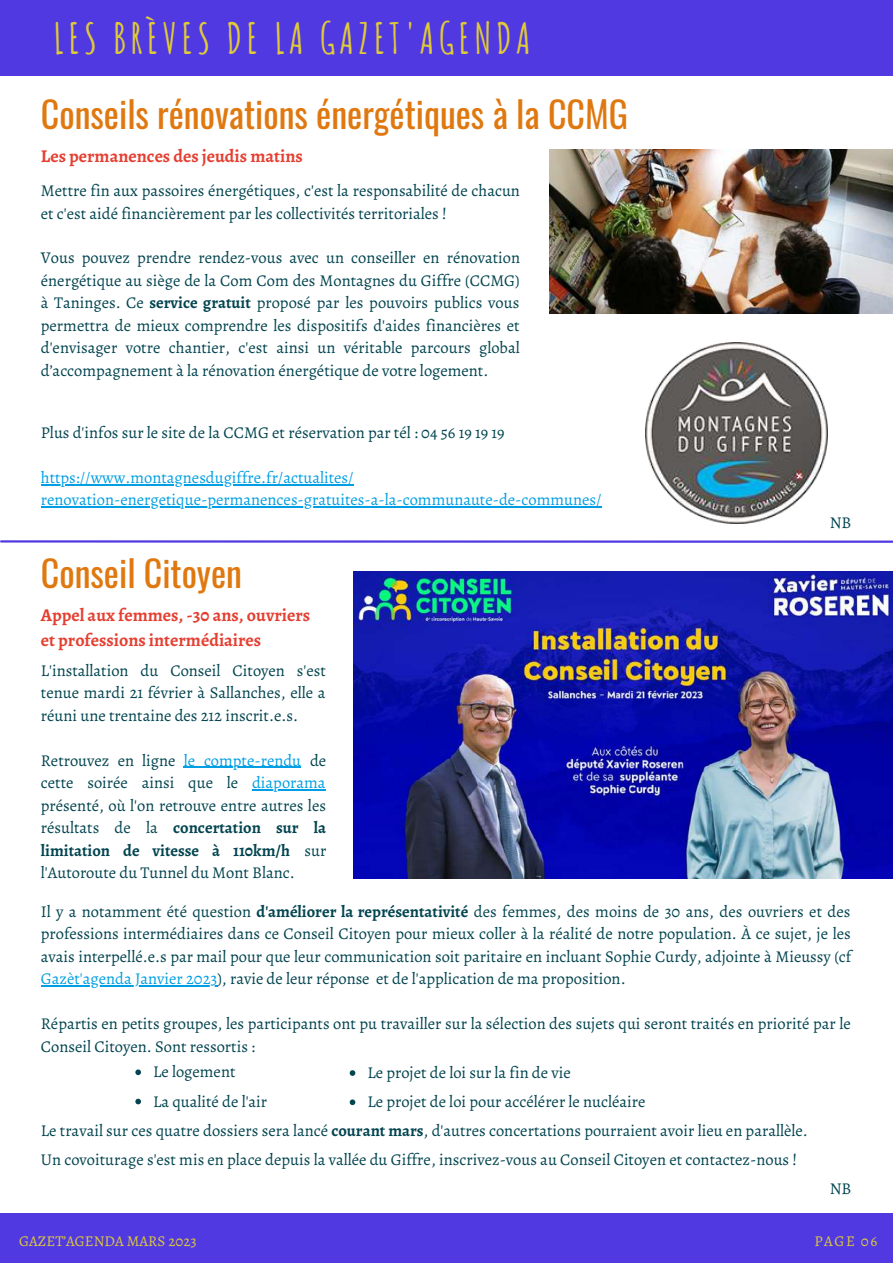
<style>
.page{position:relative;width:893px;height:1264px;background:#fff}
.page>*{position:absolute;margin:0;border:0;box-sizing:border-box;transform-origin:0 0}
.t1{font:700 42px "Amatic SC";letter-spacing:.1em;color:#e0ca38}
.t2{font:36px "Oswald";color:#e07810}
.t3{font:700 18px/24.8px "Alegreya";color:#e44032}
.t4{font:16.5px/22.5px "Alegreya";color:#02444f}
.t5{font:16.5px/22.5px "Alegreya";color:#009fe3}
.t6{font:15px "Alegreya";color:#e0ca38}
.s1{font-weight:700}
.s2{color:#009fe3}
</style>
<div class="page">
<div style="left:0;top:0;width:892px;height:75px;background:#5039e0"></div>
<div style="left:0;top:1213px;width:892px;height:49px;background:#5039e0"></div>
<hr style="left:1px;top:540px;width:891px;height:3px;background:#5039e0">
<img style="left:646px;top:343px;width:180px;height:181px">
<img style="left:549px;top:149px;width:343px;height:165px">
<img style="left:353px;top:571px;width:539px;height:307px">
<hr style="left:184px;top:767px;width:117px;height:1px;background:#009fe3">
<hr style="left:252px;top:789px;width:73px;height:1px;background:#009fe3">
<hr style="left:41px;top:484px;width:312px;height:1px;background:#009fe3">
<hr style="left:41px;top:506px;width:560px;height:1px;background:#009fe3">
<svg style="left:135px;top:1069px;width:6px;height:6px"></svg>
<svg style="left:135px;top:1098px;width:6px;height:6px"></svg>
<hr style="left:41px;top:985px;width:176px;height:1px;background:#009fe3">
<svg style="left:350px;top:1070px;width:5px;height:5px"></svg>
<svg style="left:350px;top:1099px;width:5px;height:6px"></svg>
<h1 class="t1" style="left:54px;top:11px;width:478px">LES BRÈVES DE LA GAZET'AGENDA</h1>
<h2 class="t2" style="left:41px;top:86px;width:588px">Conseils rénovations énergétiques à la CCMG</h2>
<p class="t3" style="left:41px;top:144px;width:263px">Les permanences des jeudis matins</p>
<p class="t4" style="left:41px;top:179px;width:480px">Mettre fin aux passoires énergétiques, c'est la responsabilité de chacun et c'est aidé financièrement par les collectivités territoriales !</p>
<p class="t4" style="left:41px;top:247px;width:480px;text-align:justify">Vous pouvez prendre rendez-vous avec un conseiller en rénovation énergétique au siège de la Com Com des Montagnes du Giffre (CCMG) à Taninges. Ce <span class="s1">service gratuit</span> proposé par les pouvoirs publics vous permettra de mieux comprendre les dispositifs d'aides financières et d'envisager votre chantier, c'est ainsi un véritable parcours global d’accompagnement à la rénovation énergétique de votre logement.</p>
<p class="t4" style="left:41px;top:421px;width:465px">Plus d'infos sur le site de la CCMG et réservation par tél : 04 56 19 19 19</p>
<p class="t5" style="left:41px;top:466px;width:562px">https://www.montagnesdugiffre.fr/actualites/ renovation-energetique-permanences-gratuites-a-la-communaute-de-communes/</p>
<h2 class="t2" style="left:41px;top:545px;width:202px">Conseil Citoyen</h2>
<p class="t3" style="left:41px;top:603px;width:271px">Appel aux femmes, -30 ans, ouvriers et professions intermédiaires</p>
<p class="t4" style="left:41px;top:659px;width:286px;text-align:justify">L'installation du Conseil Citoyen s'est tenue mardi 21 février à Sallanches, elle a réuni une trentaine des 212 inscrit.e.s.</p>
<p class="t4" style="left:41px;top:749px;width:287px;text-align:justify">Retrouvez en ligne <span class="s2">le compte-rendu</span> de cette soirée ainsi que le <span class="s2">diaporama </span>présenté, où l'on retrouve entre autres les résultats de la <span class="s1">concertation sur la limitation de vitesse à 110km/h</span> sur l'Autoroute du Tunnel du Mont Blanc.</p>
<p class="t4" style="left:829px;top:511px;width:23px">NB</p>
<p class="t4" style="left:41px;top:899px;width:812px;text-align:justify">Il y a notamment été question <span class="s1">d'améliorer la représentativité</span> des femmes, des moins de 30 ans, des ouvriers et des professions intermédiaires dans ce Conseil Citoyen pour mieux coller à la réalité de notre population. À ce sujet, je les avais interpellé.e.s par mail pour que leur communication soit paritaire en incluant Sophie Curdy, adjointe à Mieussy (cf <span class="s2">Gazèt'agenda Janvier 2023</span>), ravie de leur réponse et de l'application de ma proposition.</p>
<p class="t4" style="left:41px;top:1012px;width:811px">Répartis en petits groupes, les participants ont pu travailler sur la sélection des sujets qui seront traités en priorité par le<br>Conseil Citoyen. Sont ressortis :</p>
<p class="t4" style="left:153px;top:1057px;width:116px;line-height:29.2px">Le logement<br>La qualité de l'air</p>
<p class="t4" style="left:367px;top:1057px;width:280px;line-height:29.2px">Le projet de loi sur la fin de vie<br>Le projet de loi pour accélérer le nucléaire</p>
<p class="t4" style="left:41px;top:1115px;width:768px;line-height:29.2px">Le travail sur ces quatre dossiers sera lancé <span class="s1">courant mars</span>, d'autres concertations pourraient avoir lieu en parallèle.<br>Un covoiturage s'est mis en place depuis la vallée du Giffre, inscrivez-vous au Conseil Citoyen et contactez-nous !</p>
<p class="t4" style="left:829px;top:1177px;width:23px">NB</p>
<p class="t6" style="left:19px;top:1231px;width:179px">GAZET’AGENDA MARS 2023</p>
<p class="t6" style="left:814px;top:1231px;width:64px">PAGE 06</p>
</div>
